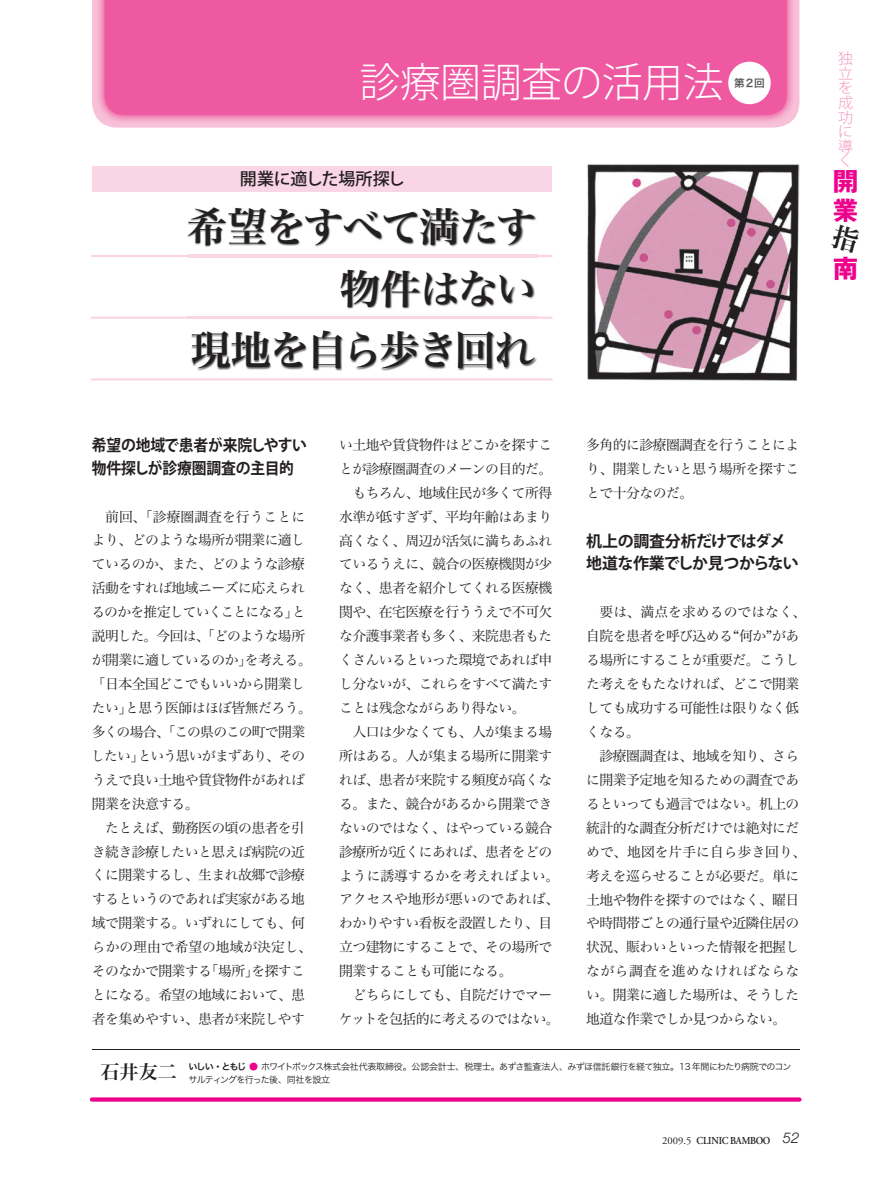
<style>
.page{position:relative;width:893px;height:1191px;background:#fff}
.page>*{position:absolute;margin:0;border:0;box-sizing:border-box;transform-origin:0 0}
.t1{font:40.35px/61.7px "Hira Min Pro W6";letter-spacing:-.05em;color:#231f20;text-align:right}
.t2{font:300 40.35px "Koz Go Std";color:#fff}
.t3{font:700 25.5px/28.5px "Gothic MB101 Pro";color:#ed028c}
.t4{font:19.2px "Hira Min Pro W6";color:#231f20}
.t5{font:500 16.95px "Koz Go Pro";letter-spacing:-.01em;color:#231f20}
.t6{font:700 15.9px/22.4px "Koz Go Std";letter-spacing:-.02em;color:#231f20;scale:.93 1}
.t7{font:700 15.9px/22.4px "Koz Go Std";letter-spacing:-.02em;color:#231f20}
.t8{font:300 14.85px/14.5px "Koz Go Std";color:#f499c2;text-align:justify}
.t9{font:italic 300 14.85px "Helvetica Neue";color:#231f20}
.t10{font:13.8px/23.9px "Hira Min Pro W3";letter-spacing:-.04em;color:#231f20}
.t11{font:13.8px "Hira Min Pro W3";letter-spacing:-.005em;color:#231f20}
.t12{font:13.8px "Hira Min Pro W3";letter-spacing:-.07em;color:#231f20}
.t13{font:600 10.65px "Adobe Garamond";letter-spacing:-.02em;color:#231f20;scale:.9 1}
.t14{font:10.65px "Adobe Garamond";color:#231f20}
.t15{font:10.65px "Hira Kaku Pro W6";color:#57585a}
.t16{font:9px "Hira Kaku Pro W3";letter-spacing:-.07em;color:#231f20}
.s1{font-family:"Hira Kaku Pro W6"}
.s2{color:#ed028c}
</style>
<div class="page">
<svg style="left:92px;top:0;width:707px;height:128px;background:#f7c8dd"></svg>
<img style="left:95px;top:0;width:700px;height:124px">
<div style="left:105px;top:0;width:682px;height:115px;background:#ef59a1"></div>
<svg style="left:90px;top:1097px;width:711px;height:4px;background:#ee1c97"></svg>
<img style="left:587px;top:164px;width:212px;height:216px">
<hr style="left:92px;top:1049px;width:707px;height:1px;background:#231f20">
<hr style="left:91px;top:378px;width:462px;height:2px;background:#fad5e5">
<hr style="left:91px;top:317px;width:462px;height:2px;background:#fad5e5">
<hr style="left:91px;top:255px;width:462px;height:2px;background:#fad5e5">
<div style="left:728px;top:62px;width:43px;height:42px;background:#fff;border-radius:50%"></div>
<div style="left:92px;top:166px;width:460px;height:25px;background:#fad5e5"></div>
<img style="left:187px;top:207px;width:350px;height:164px">
<img style="left:187px;top:317px;width:350px;height:2px">
<img style="left:187px;top:255px;width:350px;height:2px">
<h1 class="t2" style="left:360px;top:57px;width:365px">診療圏調査の活用法</h1>
<p class="t15" style="left:734px;top:73px;width:32px">第2回</p>
<p class="t5" style="left:240px;top:168px;width:166px">開業に適した場所探し</p>
<h1 class="t1" style="left:187px;top:193px;width:351px">希望をすべて満たす物件はない<br>現地を自ら歩き回れ</h1>
<p class="t6" style="left:92px;top:435px;width:233px">希望の地域で患者が来院しやすい物件探しが診療圏調査の主目的</p>
<p class="t10" style="left:91px;top:503px;width:222px;text-align:center">前回、「診療圏調査を行うことに<br>より、どのような場所が開業に適しているのか、また、どのような診療活動をすれば地域ニーズに応えられるのかを推定していくことになると」説明した。今回は、「どのような場所が開業に適しているのかを考える。</p>
<p class="t10" style="left:238px;top:647px;width:15px">」</p>
<p class="t10" style="left:92px;top:670px;width:215px">「日本全国どこでもいいから開業し</p>
<p class="t10" style="left:125px;top:694px;width:188px">と思う医師はほぼ皆無だろう。</p>
<p class="t10" style="left:92px;top:694px;width:42px">たい」</p>
<p class="t10" style="left:92px;top:718px;width:215px">多くの場合、「この県のこの町で開業</p>
<p class="t12" style="left:138px;top:744px;width:169px">という思いがまずあり、その</p>
<p class="t10" style="left:91px;top:742px;width:215px">したい」<br>うえで良い土地や賃貸物件があれば開業を決意する。</p>
<p class="t10" style="left:105px;top:814px;width:201px">たとえば、勤務医の頃の患者を引</p>
<p class="t10" style="left:92px;top:838px;width:215px">き続き診療したいと思えば病院の近</p>
<p class="t10" style="left:92px;top:862px;width:215px">くに開業するし、生まれ故郷で診療</p>
<p class="t10" style="left:92px;top:886px;width:215px">するというのであれば実家がある地</p>
<p class="t10" style="left:92px;top:910px;width:215px">域で開業する。いずれにしても、何</p>
<p class="t11" style="left:92px;top:935px;width:222px">らかの理由で希望の地域が決定し、</p>
<p class="t10" style="left:205px;top:957px;width:102px">「場所を探すこ</p>
<p class="t10" style="left:92px;top:957px;width:215px">そのなかで開業する<br>とになる。希望の地域において、患者を集めやすい、患者が来院しやす</p>
<p class="t10" style="left:245px;top:957px;width:15px">」</p>
<p class="t10" style="left:339px;top:431px;width:215px">い土地や賃貸物件はどこかを探すこ</p>
<p class="t10" style="left:339px;top:455px;width:215px">とが診療圏調査のメーンの目的だ。</p>
<p class="t10" style="left:352px;top:479px;width:201px">もちろん、地域住民が多くて所得</p>
<p class="t10" style="left:339px;top:503px;width:215px">水準が低すぎず、平均年齢はあまり</p>
<p class="t10" style="left:339px;top:527px;width:215px">高くなく、周辺が活気に満ちあふれ</p>
<p class="t10" style="left:339px;top:551px;width:215px">ているうえに、競合の医療機関が少</p>
<p class="t10" style="left:339px;top:575px;width:215px">なく、患者を紹介してくれる医療機</p>
<p class="t10" style="left:339px;top:599px;width:215px">関や、在宅医療を行ううえで不可欠</p>
<p class="t10" style="left:339px;top:623px;width:215px">な介護事業者も多く、来院患者もた</p>
<p class="t10" style="left:339px;top:647px;width:215px">くさんいるといった環境であれば申</p>
<p class="t10" style="left:339px;top:671px;width:215px">し分ないが、これらをすべて満たす</p>
<p class="t10" style="left:339px;top:694px;width:188px">ことは残念ながらあり得ない。</p>
<p class="t10" style="left:352px;top:718px;width:201px">人口は少なくても、人が集まる場</p>
<p class="t10" style="left:339px;top:742px;width:215px">所はある。人が集まる場所に開業す</p>
<p class="t10" style="left:339px;top:766px;width:215px">れば、患者が来院する頻度が高くな</p>
<p class="t10" style="left:339px;top:790px;width:215px">る。また、競合があるから開業でき</p>
<p class="t10" style="left:339px;top:814px;width:215px">ないのではなく、はやっている競合</p>
<p class="t10" style="left:339px;top:838px;width:215px">診療所が近くにあれば、患者をどの</p>
<p class="t11" style="left:339px;top:863px;width:222px">ように誘導するかを考えればよい。</p>
<p class="t11" style="left:339px;top:887px;width:222px">アクセスや地形が悪いのであれば、</p>
<p class="t10" style="left:339px;top:910px;width:215px">わかりやすい看板を設置したり、目</p>
<p class="t10" style="left:339px;top:934px;width:215px">立つ建物にすることで、その場所で</p>
<p class="t10" style="left:339px;top:958px;width:175px">開業することも可能になる。</p>
<p class="t10" style="left:352px;top:981px;width:201px">どちらにしても、自院だけでマー</p>
<p class="t10" style="left:339px;top:1005px;width:222px">ケットを包括的に考えるのではない。</p>
<p class="t10" style="left:586px;top:431px;width:215px;text-align:justify">多角的に診療圏調査を行うことにより、開業したいと思う場所を探すことで十分なのだ。</p>
<p class="t7" style="left:586px;top:531px;width:214px">机上の調査分析だけではダメ地道な作業でしか見つからない</p>
<p class="t10" style="left:586px;top:599px;width:221px;text-indent:13px">要は、満点を求めるのではなく、自院を患者を呼び込める“何か”がある場所にすることが重要だ。こうした考えをもたなければ、どこで開業しても成功する可能性は限りなく低くなる。</p>
<p class="t10" style="left:586px;top:742px;width:221px;text-indent:13px">診療圏調査は、地域を知り、さらに開業予定地を知るための調査であるといっても過言ではない。机上の統計的な調査分析だけでは絶対にだめで、地図を片手に自ら歩き回り、考えを巡らせることが必要だ。単に土地や物件を探すのではなく、曜日や時間帯ごとの通行量や近隣住居の状況、賑わいといった情報を把握しながら調査を進めなければならない。開業に適した場所は、そうした地道な作業でしか見つからない。</p>
<h3 class="t4" style="left:100px;top:1054px;width:78px">石井友二</h3>
<p class="t16" style="left:189px;top:1058px;width:604px"><span class="s1">いしい・ともじ</span> <span class="s2">●</span> ホワイトボックス株式会社代表取締役。公認会計士、税理士。あずさ監査法人、みずほ信託銀行を経て独立。13 年間にわたり病院でのコン</p>
<p class="t16" style="left:188px;top:1071px;width:143px">サルティングを行った後、同社を設立</p>
<p class="t13" style="left:697px;top:1134px;width:84px">CLINIC BAMBOO</p>
<p class="t14" style="left:662px;top:1134px;width:31px">2009.5</p>
<p class="t9" style="left:783px;top:1129px;width:18px">52</p>
<p class="t8" style="left:838px;top:52px;width:16px">独立を成功に導く</p>
<h2 class="t3" style="left:833px;top:164px;width:26px">開業</h2>
<h2 class="t3" style="left:833px;top:251px;width:26px">南</h2>
</div>
